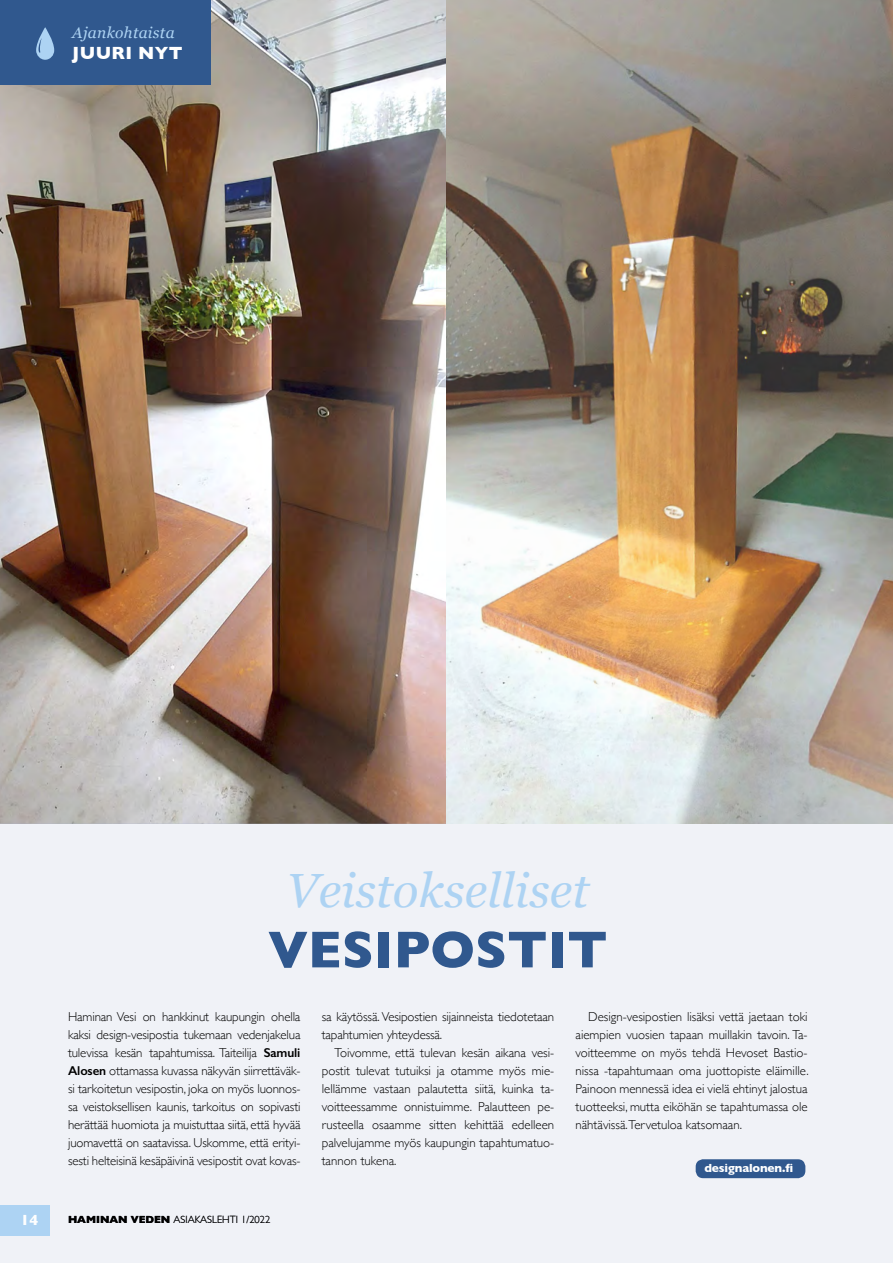
<style>
.page{position:relative;width:893px;height:1263px;background:#fff}
.page>*{position:absolute;margin:0;border:0;box-sizing:border-box;transform-origin:0 0}
.t1{font:700 52.5px "Gill Sans";color:#30588e}
.t2{font:italic 48px "Georgia";color:#add3f3}
.t3{font:700 18px "Gill Sans";color:#fff}
.t4{font:italic 15.6px "Georgia";letter-spacing:.02em;color:#add3f3}
.t5{font:700 15px "Gill Sans";color:#fff}
.t6{font:300 12.9px/18px "Gill Sans";letter-spacing:-.01em;color:#000;text-align:justify}
.t7{font:700 12px "Gill Sans";letter-spacing:-.01em;color:#fff}
.t8{font:300 10.5px "Gill Sans";color:#000}
.t9{font:700 10.5px "Gill Sans";color:#000}
.s1{font-weight:600}
.s2{font-weight:700}
</style>
<div class="page">
<img style="left:0;top:0;width:893px;height:823px">
<div style="left:0;top:823px;width:893px;height:440px;background:#f0f2f7"></div>
<div style="left:0;top:0;width:211px;height:85px;background:#30588e"></div>
<svg style="left:36px;top:27px;width:18px;height:33px"></svg>
<div style="left:0;top:1205px;width:50px;height:30px;background:#add3f3"></div>
<div style="left:696px;top:1159px;width:109px;height:19px;background:#30588e;border-radius:8px"></div>
<p class="t4" style="left:72px;top:21px;width:104px">Ajankohtaista</p>
<h3 class="t3" style="left:72px;top:39px;width:112px">JUURI NYT</h3>
<p class="t5" style="left:20px;top:1207px;width:19px">14</p>
<h2 class="t2" style="left:287px;top:856px;width:304px">Veistokselliset</h2>
<h1 class="t1" style="left:268px;top:908px;width:341px">vESIPOSTIT</h1>
<p class="t6" style="left:68px;top:1007px;width:234px">Haminan Vesi on hankkinut kaupungin ohella kaksi design-vesipostia tukemaan vedenjakelua tulevissa kesän tapahtumissa. Taiteilija <span class="s1">Samuli Alosen</span> ottamassa kuvassa näkyvän siirrettäväk&shy;si tarkoitetun vesipostin, joka on myös luonnos&shy;sa veistoksellisen kaunis, tarkoitus on sopivasti herättää huomiota ja muistuttaa siitä, että hyvää juomavettä on saatavissa. Uskomme, että erityi&shy;sesti helteisinä kesäpäivinä vesipostit ovat kovas-</p>
<p class="t6" style="left:322px;top:1007px;width:234px">sa käytössä. Vesipostien sijainneista tiedotetaan tapahtumien yhteydessä.</p>
<p class="t6" style="left:322px;top:1043px;width:234px;text-indent:13px">Toivomme, että tulevan kesän aikana vesi&shy;postit tulevat tutuiksi ja otamme myös mie&shy;lellämme vastaan palautetta siitä, kuinka ta&shy;voitteessamme onnistuimme. Palautteen pe&shy;rusteella osaamme sitten kehittää edelleen palvelujamme myös kaupungin tapahtumatuo&shy;tannon tukena.</p>
<p class="t8" style="left:68px;top:1212px;width:204px"><span class="s2">HAMINANAN VEDEN</span> ASIAKASLEHTI 1/2022</p>
<p class="t9" style="left:77px;top:1211px;width:10px">A</p>
<p class="t9" style="left:161px;top:1211px;width:11px">N</p>
<p class="t6" style="left:575px;top:1007px;width:235px;text-indent:13px">Design-vesipostien lisäksi vettä jaetaan toki aiempien vuosien tapaan muillakin tavoin. Ta&shy;voitteemme on myös tehdä Hevoset Bastio&shy;nissa -tapahtumaan oma juottopiste eläimille.<br>Painoon mennessä idea ei vielä ehtinyt jalostua tuotteeksi, mutta eiköhän se tapahtumassa ole nähtävissä.Tervetuloa katsomaan.</p>
<p class="t7" style="left:704px;top:1158px;width:90px">designalonen.fi</p>
</div>
